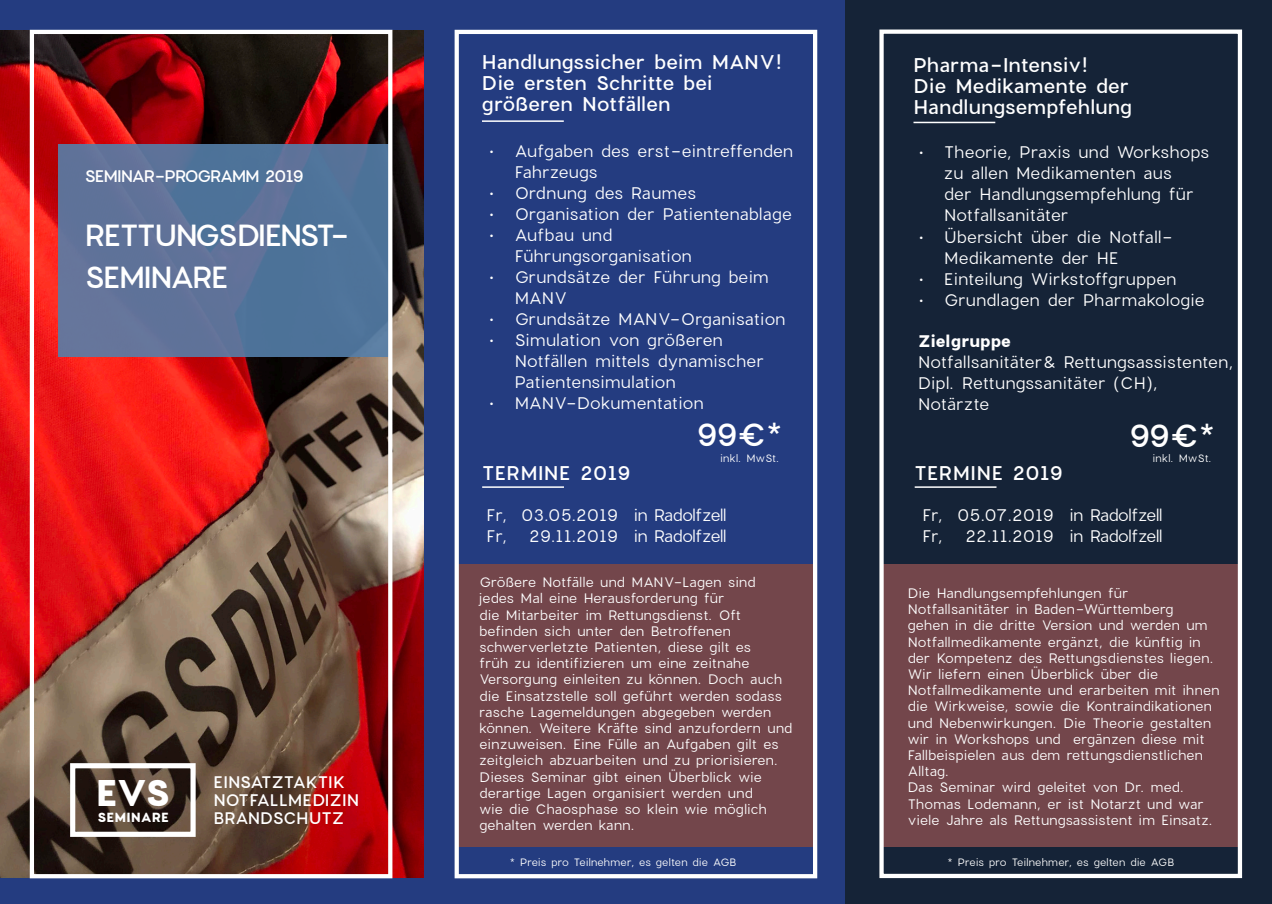
<style>
.page{position:relative;width:1272px;height:904px;background:#fff}
.page>*{position:absolute;margin:0;border:0;box-sizing:border-box;transform-origin:0 0}
.t1{font:700 36.45px "Charlevoix Pro";color:#fff}
.t2{font:500 31.5px "Charlevoix Pro";color:#fff}
.t3{font:500 30px/42px "Charlevoix Pro";letter-spacing:-.055em;color:#fff}
.t4{font:500 19.5px/21px "Charlevoix Pro";letter-spacing:.03em;color:#fff}
.t5{font:16.5px/21px "Charlevoix Pro";letter-spacing:.03em;color:#fff}
.t6{font:16.5px "Charlevoix Pro";letter-spacing:-.005em;color:#fff}
.t7{font:500 16.5px/18.3px "Charlevoix Pro";letter-spacing:-.015em;color:#fff}
.t8{font:500 16.5px "Charlevoix Pro";letter-spacing:-.065em;color:#fff}
.t9{font:13.5px/16.2px "Charlevoix Pro";letter-spacing:.035em;color:#fff}
.t10{font:700 13.05px "Charlevoix Pro";letter-spacing:.02em;color:#fff}
.t11{font:10.5px "Charlevoix Pro";letter-spacing:.035em;color:#fff}
.s1{font-weight:700}
</style>
<div class="page">
<div style="left:0;top:0;width:848px;height:904px;background:#243c80"></div>
<div style="left:845px;top:0;width:426px;height:904px;background:#152337"></div>
<img style="left:0;top:30px;width:423px;height:847px">
<div style="left:457px;top:563px;width:357px;height:283px;background:#73464b"></div>
<div style="left:58px;top:144px;width:330px;height:212px;background:linear-gradient(to right,#657399,#4c7399)"></div>
<div style="left:882px;top:563px;width:358px;height:283px;background:#73464b"></div>
<div style="left:30px;top:30px;width:362px;height:848px;border:4px solid #fff"></div>
<div style="left:879px;top:30px;width:362px;height:848px;border:4px solid #fff"></div>
<div style="left:454px;top:30px;width:363px;height:848px;border:4px solid #fff"></div>
<hr style="left:482px;top:120px;width:82px;height:2px;background:#fff">
<div style="left:70px;top:763px;width:126px;height:73px;border:5px solid #fff"></div>
<hr style="left:913px;top:122px;width:82px;height:1px;background:#fff">
<hr style="left:914px;top:486px;width:82px;height:2px;background:#fff">
<hr style="left:482px;top:486px;width:82px;height:2px;background:#fff">
<p class="t8" style="left:85px;top:165px;width:220px">SEMINAR-PROGRAMM 2019</p>
<p class="t3" style="left:85px;top:214px;width:265px">RETTUNGSDIENST-<br>SEMINARE</p>
<p class="t1" style="left:96px;top:768px;width:76px">EVS</p>
<p class="t10" style="left:97px;top:808px;width:73px">SEMINARE</p>
<p class="t7" style="left:214px;top:772px;width:147px">EINSATZTAKTIK<br>NOTFALLMEDIZIN<br>BRANDSCHUTZ</p>
<p class="t4" style="left:482px;top:52px;width:301px">Handlungssicher beim MANV!<br>Die ersten Schritte bei größeren Notfällen</p>
<p class="t5" style="left:514px;top:141px;width:280px;text-indent:-27px">• Aufgaben des erst-eintreffenden<br>Fahrzeugs</p>
<p class="t5" style="left:487px;top:183px;width:210px">• Ordnung des Raumes</p>
<p class="t5" style="left:487px;top:204px;width:305px">• Organisation der Patientenablage</p>
<p class="t5" style="left:514px;top:225px;width:178px;text-indent:-27px">• Aufbau und<br>Führungsorganisation</p>
<p class="t5" style="left:514px;top:267px;width:255px;text-indent:-27px">• Grundsätze der Führung beim<br>MANV</p>
<p class="t5" style="left:487px;top:309px;width:299px">• Grundsätze MANV-Organisation</p>
<p class="t5" style="left:514px;top:330px;width:251px;text-indent:-27px">• Simulation von größeren<br>Notfällen mittels dynamischer<br>Patientensimulation</p>
<p class="t5" style="left:487px;top:393px;width:217px">• MANV-Dokumentation</p>
<p class="t4" style="left:913px;top:55px;width:220px">Pharma-Intensiv!<br>Die Medikamente der<br>Handlungsempfehlung</p>
<p class="t5" style="left:944px;top:142px;width:266px;text-indent:-27px">• Theorie, Praxis und Workshops zu allen Medikamenten aus<br>der Handlungsempfehlung für<br>Notfallsanitäter</p>
<p class="t5" style="left:944px;top:226px;width:230px;text-indent:-27px">• Übersicht über die Notfall-<br>Medikamente der HE</p>
<p class="t5" style="left:917px;top:268px;width:260px">• Einteilung Wirkstoffgruppen</p>
<p class="t5" style="left:917px;top:289px;width:289px">• Grundlagen der Pharmakologie</p>
<p class="t5" style="left:918px;top:330px;width:317px"><span class="s1">Zielgruppe<br></span>Notfallsanitäter&amp; Rettungsassistenten,<br>Dipl. Rettungssanitäter (CH),<br>Notärzte</p>
<p class="t2" style="left:696px;top:414px;width:87px">99€*</p>
<p class="t11" style="left:720px;top:451px;width:60px">inkl. MwSt.</p>
<p class="t2" style="left:1128px;top:415px;width:87px">99€*</p>
<p class="t11" style="left:1152px;top:451px;width:60px">inkl. MwSt.</p>
<p class="t4" style="left:482px;top:462px;width:149px">TERMINE 2019</p>
<p class="t4" style="left:914px;top:462px;width:149px">TERMINE 2019</p>
<p class="t5" style="left:486px;top:504px;width:22px">Fr,<br>Fr,</p>
<p class="t5" style="left:521px;top:504px;width:98px">03.05.2019</p>
<p class="t5" style="left:529px;top:525px;width:90px">29.11.2019</p>
<p class="t6" style="left:634px;top:504px;width:94px">in Radolfzell</p>
<p class="t6" style="left:634px;top:525px;width:94px">in Radolfzell</p>
<p class="t5" style="left:922px;top:504px;width:22px">Fr,<br>Fr,</p>
<p class="t5" style="left:957px;top:504px;width:98px">05.07.2019</p>
<p class="t5" style="left:965px;top:525px;width:89px">22.11.2019</p>
<p class="t6" style="left:1069px;top:504px;width:94px">in Radolfzell</p>
<p class="t6" style="left:1069px;top:525px;width:94px">in Radolfzell</p>
<p class="t9" style="left:479px;top:574px;width:314px">Größere Notfälle und MANV-Lagen sind jedes Mal eine Herausforderung für<br>die Mitarbeiter im Rettungsdienst. Oft befinden sich unter den Betroffenen schwerverletzte Patienten, diese gilt es<br>früh zu identifizieren um eine zeitnahe Versorgung einleiten zu können. Doch auch die Einsatzstelle soll geführt werden sodass rasche Lagemeldungen abgegeben werden können. Weitere Kräfte sind anzufordern und einzuweisen. Eine Fülle an Aufgaben gilt es zeitgleich abzuarbeiten und zu priorisieren.<br>Dieses Seminar gibt einen Überblick wie derartige Lagen organisiert werden und<br>wie die Chaosphase so klein wie möglich gehalten werden kann.</p>
<p class="t11" style="left:510px;top:855px;width:228px">* Preis pro Teilnehmer, es gelten die AGB</p>
<p class="t9" style="left:907px;top:585px;width:307px">Die Handlungsempfehlungen für Notfallsanitäter in Baden-Württemberg gehen in die dritte Version und werden um Notfallmedikamente ergänzt, die künftig in der Kompetenz des Rettungsdienstes liegen.</p>
<p class="t9" style="left:907px;top:666px;width:313px">Wir liefern einen Überblick über die Notfallmedikamente und erarbeiten mit ihnen die Wirkweise, sowie die Kontraindikationen und Nebenwirkungen. Die Theorie gestalten wir in Workshops und ergänzen diese mit Fallbeispielen aus dem rettungsdienstlichen Alltag.</p>
<p class="t9" style="left:907px;top:779px;width:306px">Das Seminar wird geleitet von Dr. med.<br>Thomas Lodemann, er ist Notarzt und war viele Jahre als Rettungsassistent im Einsatz.</p>
<p class="t11" style="left:947px;top:855px;width:228px">* Preis pro Teilnehmer, es gelten die AGB</p>
</div>
